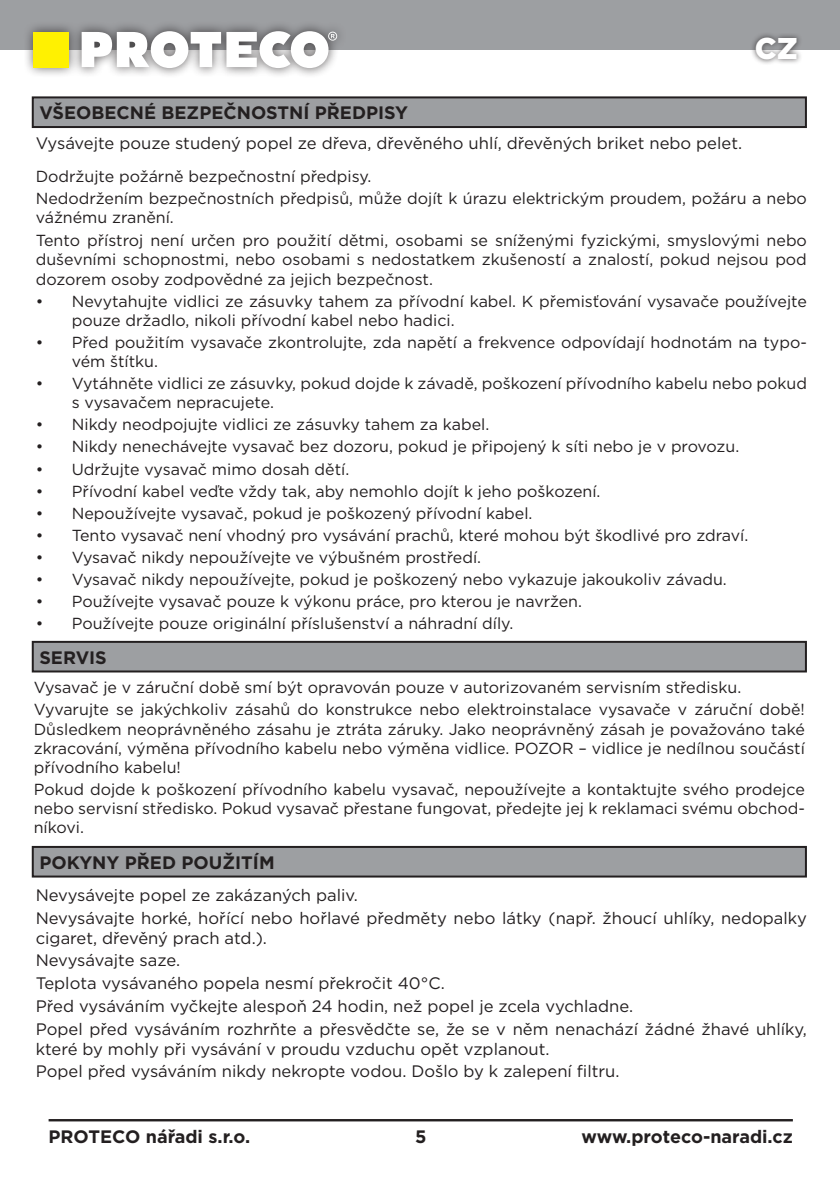
<style>
.page{position:relative;width:840px;height:1191px;background:#fff}
.page>*{position:absolute;margin:0;border:0;box-sizing:border-box;transform-origin:0 0}
.t1{font:900 30px "Gotham";color:#fff}
.t2{font:700 18px "Gotham";color:#231f20}
.t3{font:16.6px/22.8px "Gotham";color:#231f20}
.t4{font:16px/19.2px "Gotham";color:#231f20}
</style>
<div class="page">
<div style="left:0;top:0;width:839px;height:50px;background:#9d9fa2"></div>
<div style="left:23px;top:21px;width:324px;height:57px;background:#231f20;opacity:.75"></div>
<div style="left:34px;top:32px;width:35px;height:35px;background:#fff101"></div>
<svg style="left:82px;top:31px;width:255px;height:37px"></svg>
<div style="left:749px;top:32px;width:53px;height:34px;background:#231f20;opacity:.75"></div>
<hr style="left:49px;top:1119px;width:743px;height:2px;background:#231f20">
<div style="left:33px;top:97px;width:772px;height:30px;background:#9d9fa2"></div>
<div style="left:32px;top:96px;width:774px;height:32px;border:2px solid #231f20"></div>
<div style="left:33px;top:642px;width:772px;height:29px;background:#9d9fa2"></div>
<div style="left:32px;top:641px;width:774px;height:31px;border:2px solid #231f20"></div>
<div style="left:33px;top:847px;width:772px;height:29px;background:#9d9fa2"></div>
<div style="left:32px;top:846px;width:774px;height:31px;border:2px solid #231f20"></div>
<h1 class="t1" style="left:754px;top:28px;width:44px">CZ</h1>
<p class="t2" style="left:39px;top:101px;width:370px">VŠEOBECNÉ BEZPEČNOSTNÍ PŘEDPISY</p>
<p class="t3" style="left:36px;top:132px;width:707px">Vysávejte pouze studený popel ze dřeva, dřevěného uhlí, dřevěných briket nebo pelet.</p>
<p class="t4" style="left:36px;top:165px;width:772px;line-height:22px">Dodržujte požárně bezpečnostní předpisy.<br>Nedodržením bezpečnostních předpisů, může dojít k úrazu elektrickým proudem, požáru a nebo</p>
<p class="t4" style="left:36px;top:206px;width:772px;line-height:22px">vážnému zranění.<br>Tento přístroj není určen pro použití dětmi, osobami se sníženými fyzickými, smyslovými nebo</p>
<p class="t4" style="left:36px;top:249px;width:772px;line-height:20px">duševními schopnostmi, nebo osobami s nedostatkem zkušeností a znalostí, pokud nejsou pod dozorem osoby zodpovědné za jejich bezpečnost.</p>
<p class="t4" style="left:72px;top:291px;width:736px;text-indent:-36px">• Nevytahujte vidlici ze zásuvky tahem za přívodní kabel. K přemisťování vysavače používejte pouze držadlo, nikoli přívodní kabel nebo hadici.</p>
<p class="t4" style="left:72px;top:332px;width:736px;text-indent:-36px">• Před použitím vysavače zkontrolujte, zda napětí a frekvence odpovídají hodnotám na typo&shy;vém štítku.</p>
<p class="t4" style="left:72px;top:373px;width:736px;text-indent:-36px">• Vytáhněte vidlici ze zásuvky, pokud dojde k závadě, poškození přívodního kabelu nebo pokud s vysavačem nepracujete.</p>
<p class="t4" style="left:36px;top:415px;width:455px">• Nikdy neodpojujte vidlici ze zásuvky tahem za kabel.</p>
<p class="t4" style="left:36px;top:437px;width:704px">• Nikdy nenechávejte vysavač bez dozoru, pokud je připojený k síti nebo je v provozu.</p>
<p class="t4" style="left:36px;top:459px;width:315px">• Udržujte vysavač mimo dosah dětí.</p>
<p class="t4" style="left:36px;top:481px;width:566px">• Přívodní kabel veďte vždy tak, aby nemohlo dojít k jeho poškození.</p>
<p class="t4" style="left:36px;top:503px;width:498px">• Nepoužívejte vysavač, pokud je poškozený přívodní kabel.</p>
<p class="t4" style="left:36px;top:525px;width:713px">• Tento vysavač není vhodný pro vysávání prachů, které mohou být škodlivé pro zdraví.</p>
<p class="t4" style="left:36px;top:547px;width:446px">• Vysavač nikdy nepoužívejte ve výbušném prostředí.</p>
<p class="t4" style="left:36px;top:569px;width:692px">• Vysavač nikdy nepoužívejte, pokud je poškozený nebo vykazuje jakoukoliv závadu.</p>
<p class="t4" style="left:36px;top:591px;width:547px">• Používejte vysavač pouze k výkonu práce, pro kterou je navržen.</p>
<p class="t4" style="left:36px;top:613px;width:479px">• Používejte pouze originální příslušenství a náhradní díly.</p>
<p class="t2" style="left:39px;top:645px;width:69px">SERVIS</p>
<p class="t4" style="left:34px;top:676px;width:772px;line-height:22px">Vysavač je v záruční době smí být opravován pouze v autorizovaném servisním středisku.<br>Vyvarujte se jakýchkoliv zásahů do konstrukce nebo elektroinstalace vysavače v záruční době!</p>
<p class="t4" style="left:34px;top:719px;width:772px;text-align:justify">Důsledkem neoprávněného zásahu je ztráta záruky. Jako neoprávněný zásah je považováno také zkracování, výměna přívodního kabelu nebo výměna vidlice. POZOR – vidlice je nedílnou součástí přívodního kabelu!</p>
<p class="t4" style="left:34px;top:779px;width:772px;text-align:justify">Pokud dojde k poškození přívodního kabelu vysavač, nepoužívejte a kontaktujte svého prodejce nebo servisní středisko. Pokud vysavač přestane fungovat, předejte jej k reklamaci svému obchod&shy;níkovi.</p>
<p class="t2" style="left:39px;top:850px;width:236px">POKYNY PŘED POUŽITÍM</p>
<p class="t3" style="left:36px;top:883px;width:772px">Nevysávejte popel ze zakázaných paliv.<br>Nevysávajte horké, hořící nebo hořlavé předměty nebo látky (např. žhoucí uhlíky, nedopalky</p>
<p class="t3" style="left:36px;top:926px;width:772px">cigaret, dřevěný prach atd.).<br>Nevysávajte saze.<br>Teplota vysávaného popela nesmí překročit 40°C.<br>Před vysáváním vyčkejte alespoň 24 hodin, než popel je zcela vychladne.<br>Popel před vysáváním rozhrňte a přesvědčte se, že se v něm nenachází žádné žhavé uhlíky,</p>
<p class="t3" style="left:36px;top:1037px;width:585px">které by mohly při vysávání v proudu vzduchu opět vzplanout.<br>Popel před vysáváním nikdy nekropte vodou. Došlo by k zalepení filtru.</p>
<p class="t2" style="left:49px;top:1124px;width:203px">PROTECO nářadi s.r.o.</p>
<p class="t2" style="left:415px;top:1124px;width:13px">5</p>
<p class="t2" style="left:581px;top:1124px;width:213px">www.proteco-naradi.cz</p>
</div>
